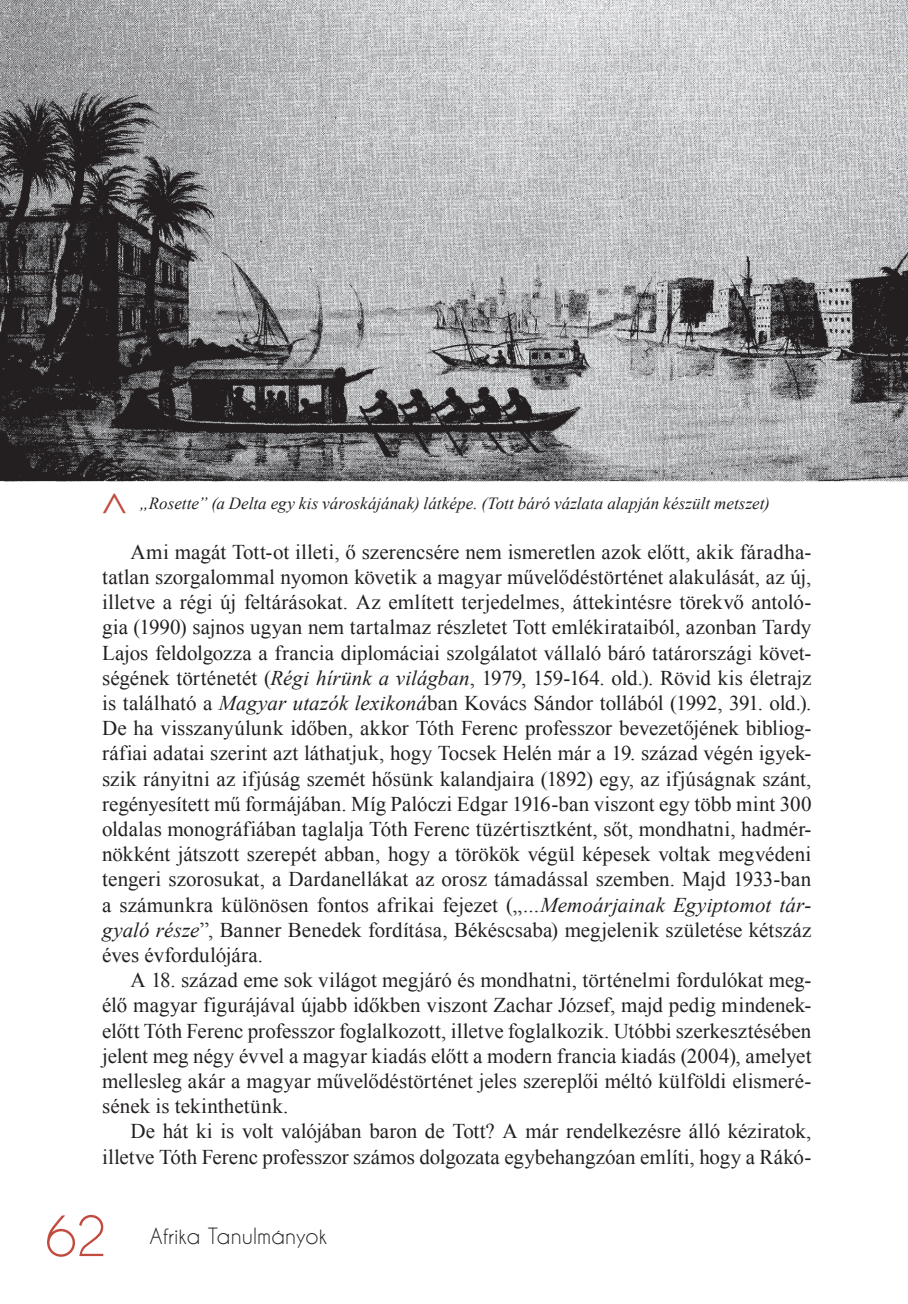
<style>
.page{position:relative;width:908px;height:1304px;background:#fff}
.page>*{position:absolute;margin:0;border:0;box-sizing:border-box;transform-origin:0 0}
.t1{font:52px "Caviar Dreams";color:#c14b3e}
.t2{font:44px "Chantelli Antiqua";color:#c14b3e}
.t3{font:21px/25.2px "Times New Roman";color:#231f20;text-align:justify}
.t4{font:21px "Caviar Dreams";color:#231f20}
.t5{font:italic 17px "Times New Roman";letter-spacing:.005em;color:#231f20}
.s1{font-style:italic}
</style>
<div class="page">
<img style="left:0;top:0;width:907px;height:482px">
<h2 class="t2" style="left:145px;top:492px;width:25px;rotate:90deg">&lt;</h2>
<p class="t5" style="left:140px;top:492px;width:631px">„Rosette” (a Delta egy kis városkájának) látképe. (Tott báró vázlata alapján készült metszet)</p>
<p class="t3" style="left:102px;top:539px;width:710px;text-indent:28px">Ami magát Tott-ot illeti, ő szerencsére nem ismeretlen azok előtt, akik fáradha&shy;tatlan szorgalommal nyomon követik a magyar művelődéstörténet alakulását, az új, illetve a régi új feltárásokat. Az említett terjedelmes, áttekintésre törekvő antoló&shy;gia (1990) sajnos ugyan nem tartalmaz részletet Tott emlékirataiból, azonban Tardy Lajos feldolgozza a francia diplomáciai szolgálatot vállaló báró tatárországi követ&shy;ségének történetét (<span class="s1">Régi hírünk a világban</span>, 1979, 159-164. old.). Rövid kis életrajz is található a <span class="s1">Magyar utazók lexikoná</span>ban Kovács Sándor tollából (1992, 391. old.).<br>De ha visszanyúlunk időben, akkor Tóth Ferenc professzor bevezetőjének bibliog&shy;ráfiai adatai szerint azt láthatjuk, hogy Tocsek Helén már a 19. század végén igyek&shy;szik rányitni az ifjúság szemét hősünk kalandjaira (1892) egy, az ifjúságnak szánt, regényesített mű formájában. Míg Palóczi Edgar 1916-ban viszont egy több mint 300 oldalas monográfiában taglalja Tóth Ferenc tüzértisztként, sőt, mondhatni, hadmér&shy;nökként játszott szerepét abban, hogy a törökök végül képesek voltak megvédeni tengeri szorosukat, a Dardanellákat az orosz támadással szemben. Majd 1933-ban a számunkra különösen fontos afrikai fejezet („<span class="s1">…Memoárjainak Egyiptomot tár&shy;gyaló része</span>”, Banner Benedek fordítása, Békéscsaba) megjelenik születése kétszáz éves évfordulójára.</p>
<p class="t3" style="left:102px;top:967px;width:710px;text-indent:28px">A 18. század eme sok világot megjáró és mondhatni, történelmi fordulókat meg&shy;élő magyar figurájával újabb időkben viszont Zachar József, majd pedig mindenek&shy;előtt Tóth Ferenc professzor foglalkozott, illetve foglalkozik. Utóbbi szerkesztésében jelent meg négy évvel a magyar kiadás előtt a modern francia kiadás (2004), amelyet mellesleg akár a magyar művelődéstörténet jeles szereplői méltó külföldi elismeré&shy;sének is tekinthetünk.</p>
<p class="t3" style="left:102px;top:1118px;width:710px;text-align:right">De hát ki is volt valójában baron de Tott? A már rendelkezésre álló kéziratok, illetve Tóth Ferenc professzor számos dolgozata egybehangzóan említi, hogy a Rákó-</p>
<h1 class="t1" style="left:45px;top:1208px;width:63px">62</h1>
<p class="t4" style="left:149px;top:1225px;width:179px">Afrika Tanulmányok</p>
</div>
